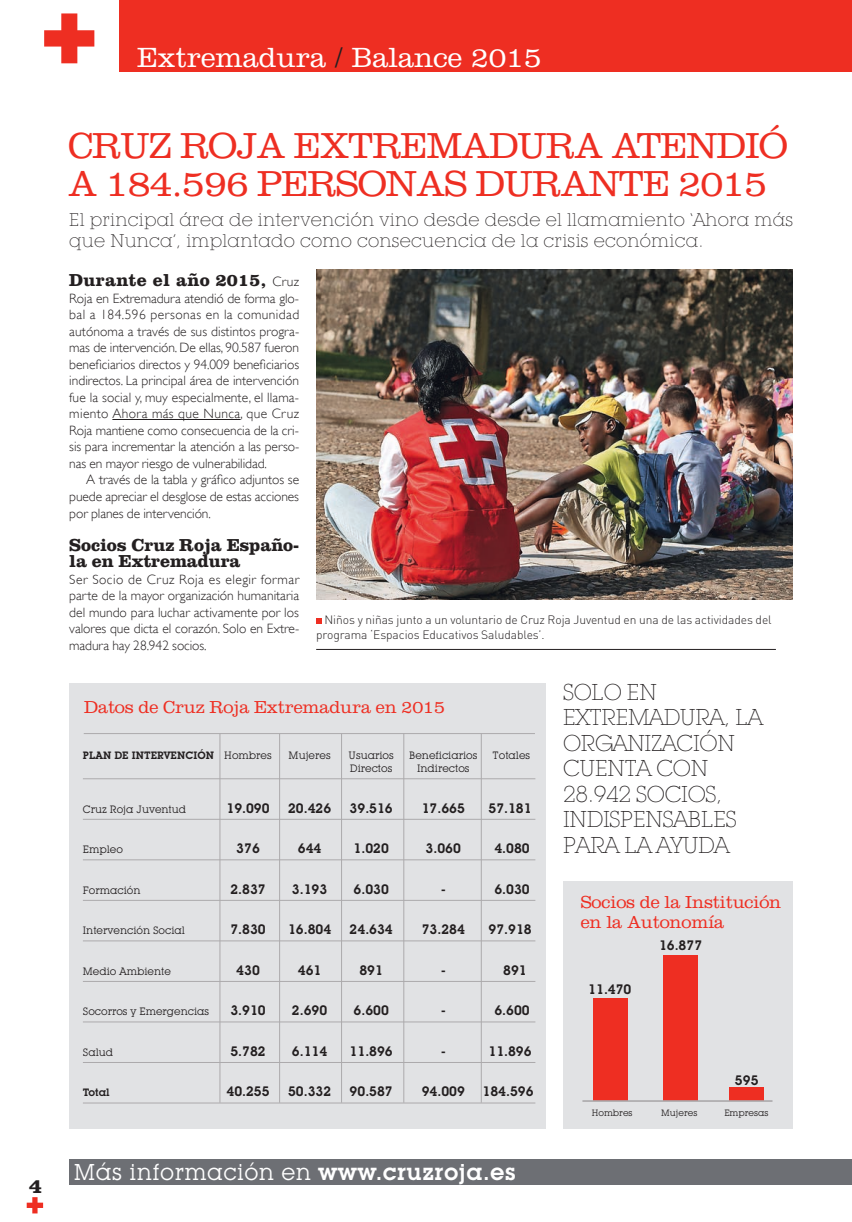
<style>
.page{position:relative;width:852px;height:1222px;background:#fff}
.page>*{position:absolute;margin:0;border:0;box-sizing:border-box;transform-origin:0 0}
.t1{font:300 37.5px/37.5px "Clarendon";letter-spacing:-.025em;color:#ee2e22}
.t2{font:300 28.8px "Clarendon";color:#fff}
.t3{font:300 22.5px/25.5px "Lubalin Graph IT Cby BT Xtra";letter-spacing:-.015em;color:#231f20}
.t4{font:22.5px "Lubalin Graph IT Cby BT";letter-spacing:.02em;color:#fff}
.t5{font:700 21px "Clarendon";color:#231f20}
.t6{font:300 18px/21px "Lubalin Graph IT Cby BT Xtra";letter-spacing:.015em;color:#231f20}
.t7{font:300 18px/19.5px "Clarendon";letter-spacing:-.005em;color:#ee2e22}
.t8{font:700 18px/16.5px "Clarendon";letter-spacing:-.005em;color:#231f20}
.t9{font:700 18px "Clarendon";letter-spacing:.015em;color:#231f20}
.t10{font:300 13.5px/16.5px "Gill Sans";letter-spacing:-.005em;color:#231f20;text-align:justify}
.t11{font:600 13.5px "Lubalin Graph IT Cby BT";color:#231f20}
.t12{font:300 12px/14.2px "DIN";letter-spacing:-.005em;color:#231f20}
.t13{font:10.5px "Lubalin Graph IT Cby BT";color:#231f20}
.t14{font:600 10.5px "Lubalin Graph IT Cby BT";color:#231f20}
.t15{font:9px "Lubalin Graph IT Cby BT";color:#231f20}
.s1{color:#231f20}
.s2{font-family:"Gill Sans";font-weight:300;font-size:13.5px}
.s3{font-weight:400}
.s4{font-weight:600}
</style>
<div class="page">
<svg style="left:27px;top:1197px;width:16px;height:16px"></svg>
<div style="left:119px;top:0;width:732px;height:72px;background:#ee2e22"></div>
<svg style="left:44px;top:13px;width:50px;height:50px"></svg>
<div style="left:69px;top:1159px;width:782px;height:25px;background:#6d6f74"></div>
<hr style="left:112px;top:419px;width:128px;height:1px;background:#231f20">
<hr style="left:316px;top:649px;width:459px;height:1px;background:#231f20">
<svg style="left:316px;top:618px;width:5px;height:6px"></svg>
<img style="left:316px;top:270px;width:476px;height:330px">
<div style="left:69px;top:682px;width:476px;height:446px;background:#e1e2e4"></div>
<hr style="left:83px;top:778px;width:452px;height:1px;background:#acaaac">
<hr style="left:83px;top:818px;width:452px;height:1px;background:#acaaac">
<hr style="left:83px;top:859px;width:452px;height:1px;background:#acaaac">
<hr style="left:83px;top:899px;width:452px;height:1px;background:#acaaac">
<hr style="left:83px;top:940px;width:452px;height:1px;background:#acaaac">
<hr style="left:83px;top:980px;width:452px;height:1px;background:#acaaac">
<hr style="left:83px;top:1021px;width:452px;height:1px;background:#acaaac">
<hr style="left:83px;top:1061px;width:452px;height:1px;background:#acaaac">
<hr style="left:83px;top:1102px;width:452px;height:1px;background:#acaaac">
<hr style="left:219px;top:733px;width:1px;height:369px;background:#acaaac">
<hr style="left:279px;top:733px;width:1px;height:369px;background:#acaaac">
<hr style="left:341px;top:733px;width:1px;height:369px;background:#acaaac">
<hr style="left:403px;top:733px;width:1px;height:369px;background:#acaaac">
<hr style="left:480px;top:733px;width:1px;height:369px;background:#acaaac">
<div style="left:562px;top:880px;width:230px;height:248px;background:#e1e2e4"></div>
<div style="left:593px;top:997px;width:34px;height:103px;background:#ee2e22"></div>
<div style="left:663px;top:954px;width:34px;height:146px;background:#ee2e22"></div>
<div style="left:729px;top:1086px;width:34px;height:14px;background:#ee2e22"></div>
<hr style="left:582px;top:1099px;width:190px;height:2px;background:#acaaac">
<hr style="left:84px;top:733px;width:450px;height:1px;background:#acaaac">
<h3 class="t5" style="left:29px;top:1172px;width:14px">4</h3>
<h2 class="t2" style="left:137px;top:40px;width:406px">Extremadura <span class="s1">/</span> Balance 2015</h2>
<h1 class="t1" style="left:68px;top:126px;width:720px">CRUZ ROJA EXTREMADURA ATENDIÓ<br>A 184.596 PERSONAS DURANTE 2015</h1>
<h3 class="t6" style="left:69px;top:208px;width:725px">El principal área de intervención vino desde desde el llamamiento ‘Ahora más que Nunca’, implantado como consecuencia de la crisis económica.</h3>
<h3 class="t9" style="left:69px;top:269px;width:231px">Durante el año 2015, <span class="s2">Cruz</span></h3>
<p class="t10" style="left:69px;top:290px;width:231px">Roja en Extremadura atendió de forma glo&shy;bal a 184.596 personas en la comunidad autónoma a través de sus distintos progra&shy;mas de intervención. De ellas, 90.587 fueron beneficiarios directos y 94.009 beneficiarios indirectos. La principal área de intervención fue la social y, muy especialmente, el llama&shy;miento Ahora más que Nunca, que Cruz Roja mantiene como consecuencia de la cri&shy;sis para incrementar la atención a las perso&shy;nas en mayor riesgo de vulnerabilidad.</p>
<p class="t10" style="left:69px;top:471px;width:231px;text-indent:17px">A través de la tabla y gráfico adjuntos se puede apreciar el desglose de estas acciones por planes de intervención.</p>
<h3 class="t8" style="left:69px;top:535px;width:231px">Socios Cruz Roja Españo&shy;la en Extremadura</h3>
<p class="t10" style="left:69px;top:570px;width:231px">Ser Socio de Cruz Roja es elegir formar parte de la mayor organización humanitaria del mundo para luchar activamente por los valores que dicta el corazón. Solo en Extre&shy;madura hay 28.942 socios.</p>
<p class="t12" style="left:316px;top:614px;width:457px;text-indent:8px">Niñ os y niñ as junto a un voluntario de Cruz Roja Juventud en una de las actividades del programa ‘Espacios Educativos Saludables’.</p>
<h3 class="t7" style="left:84px;top:697px;width:362px">Datos de Cruz Roja Extremadura en 2015</h3>
<p class="t14" style="left:83px;top:748px;width:190px">PLAN DE INTERVENCIÓN <span class="s3">Hombres</span></p>
<p class="t13" style="left:288px;top:748px;width:44px">Mujeres</p>
<p class="t13" style="left:348px;top:748px;width:47px">Usuarios</p>
<p class="t13" style="left:409px;top:748px;width:70px">Beneficiarios</p>
<p class="t13" style="left:492px;top:748px;width:39px">Totales</p>
<p class="t13" style="left:350px;top:761px;width:44px">Directos</p>
<p class="t13" style="left:417px;top:761px;width:54px">Indirectos</p>
<p class="t13" style="left:83px;top:802px;width:105px">Cruz Roja Juventud</p>
<p class="t11" style="left:226px;top:799px;width:45px">19.090</p>
<p class="t11" style="left:288px;top:799px;width:45px">20.426</p>
<p class="t11" style="left:349px;top:799px;width:45px">39.516</p>
<p class="t11" style="left:421px;top:799px;width:45px">17.665</p>
<p class="t11" style="left:488px;top:799px;width:45px">57.181</p>
<p class="t13" style="left:83px;top:842px;width:42px">Empleo</p>
<p class="t11" style="left:236px;top:839px;width:25px">376</p>
<p class="t11" style="left:298px;top:839px;width:25px">644</p>
<p class="t11" style="left:353px;top:839px;width:37px">1.020</p>
<p class="t11" style="left:425px;top:839px;width:37px">3.060</p>
<p class="t11" style="left:494px;top:839px;width:37px">4.080</p>
<p class="t13" style="left:83px;top:883px;width:59px">Formación</p>
<p class="t11" style="left:230px;top:880px;width:37px">2.837</p>
<p class="t11" style="left:292px;top:880px;width:37px">3.193</p>
<p class="t11" style="left:353px;top:880px;width:37px">6.030</p>
<p class="t11" style="left:441px;top:880px;width:6px">-</p>
<p class="t11" style="left:494px;top:880px;width:37px">6.030</p>
<p class="t13" style="left:83px;top:923px;width:104px">Intervención Social</p>
<p class="t11" style="left:230px;top:920px;width:37px">7.830</p>
<p class="t11" style="left:288px;top:920px;width:45px">16.804</p>
<p class="t11" style="left:349px;top:920px;width:45px">24.634</p>
<p class="t11" style="left:421px;top:920px;width:45px">73.284</p>
<p class="t11" style="left:488px;top:920px;width:45px">97.918</p>
<p class="t13" style="left:83px;top:964px;width:89px">Medio Ambiente</p>
<p class="t11" style="left:236px;top:961px;width:25px">430</p>
<p class="t11" style="left:298px;top:961px;width:25px">461</p>
<p class="t11" style="left:359px;top:961px;width:25px">891</p>
<p class="t11" style="left:441px;top:961px;width:6px">-</p>
<p class="t11" style="left:503px;top:961px;width:25px">891</p>
<p class="t13" style="left:83px;top:1004px;width:128px">Socorros y Emergencias</p>
<p class="t11" style="left:230px;top:1001px;width:37px">3.910</p>
<p class="t11" style="left:292px;top:1001px;width:37px">2.690</p>
<p class="t11" style="left:353px;top:1001px;width:37px">6.600</p>
<p class="t11" style="left:441px;top:1001px;width:6px">-</p>
<p class="t11" style="left:494px;top:1001px;width:37px">6.600</p>
<p class="t13" style="left:83px;top:1045px;width:32px">Salud</p>
<p class="t11" style="left:230px;top:1042px;width:37px">5.782</p>
<p class="t11" style="left:292px;top:1042px;width:37px">6.114</p>
<p class="t11" style="left:349px;top:1042px;width:45px">11.896</p>
<p class="t11" style="left:441px;top:1042px;width:6px">-</p>
<p class="t11" style="left:488px;top:1042px;width:45px">11.896</p>
<p class="t14" style="left:83px;top:1085px;width:28px">Total</p>
<p class="t11" style="left:226px;top:1082px;width:45px">40.255</p>
<p class="t11" style="left:288px;top:1082px;width:45px">50.332</p>
<p class="t11" style="left:349px;top:1082px;width:45px">90.587</p>
<p class="t11" style="left:421px;top:1082px;width:45px">94.009</p>
<p class="t11" style="left:482px;top:1082px;width:52px">184.596</p>
<h3 class="t4" style="left:74px;top:1158px;width:443px">Más información en <span class="s4">www.cruzroja.es</span></h3>
<h3 class="t3" style="left:562px;top:678px;width:201px">SOLO EN<br>EXTREMADURA, LA<br>ORGANIZACIÓN<br>CUENTA CON<br>28.942 SOCIOS,<br>INDISPENSABLES<br>PARA LA AYUDA</h3>
<h3 class="t7" style="left:580px;top:892px;width:202px">Socios de la Institución en la Autonomía</h3>
<p class="t11" style="left:588px;top:980px;width:45px">11.470</p>
<p class="t11" style="left:658px;top:936px;width:45px">16.877</p>
<p class="t11" style="left:734px;top:1072px;width:25px">595</p>
<p class="t15" style="left:591px;top:1107px;width:42px">Hombres</p>
<p class="t15" style="left:661px;top:1107px;width:38px">Mujeres</p>
<p class="t15" style="left:724px;top:1107px;width:46px">Empresas</p>
</div>
